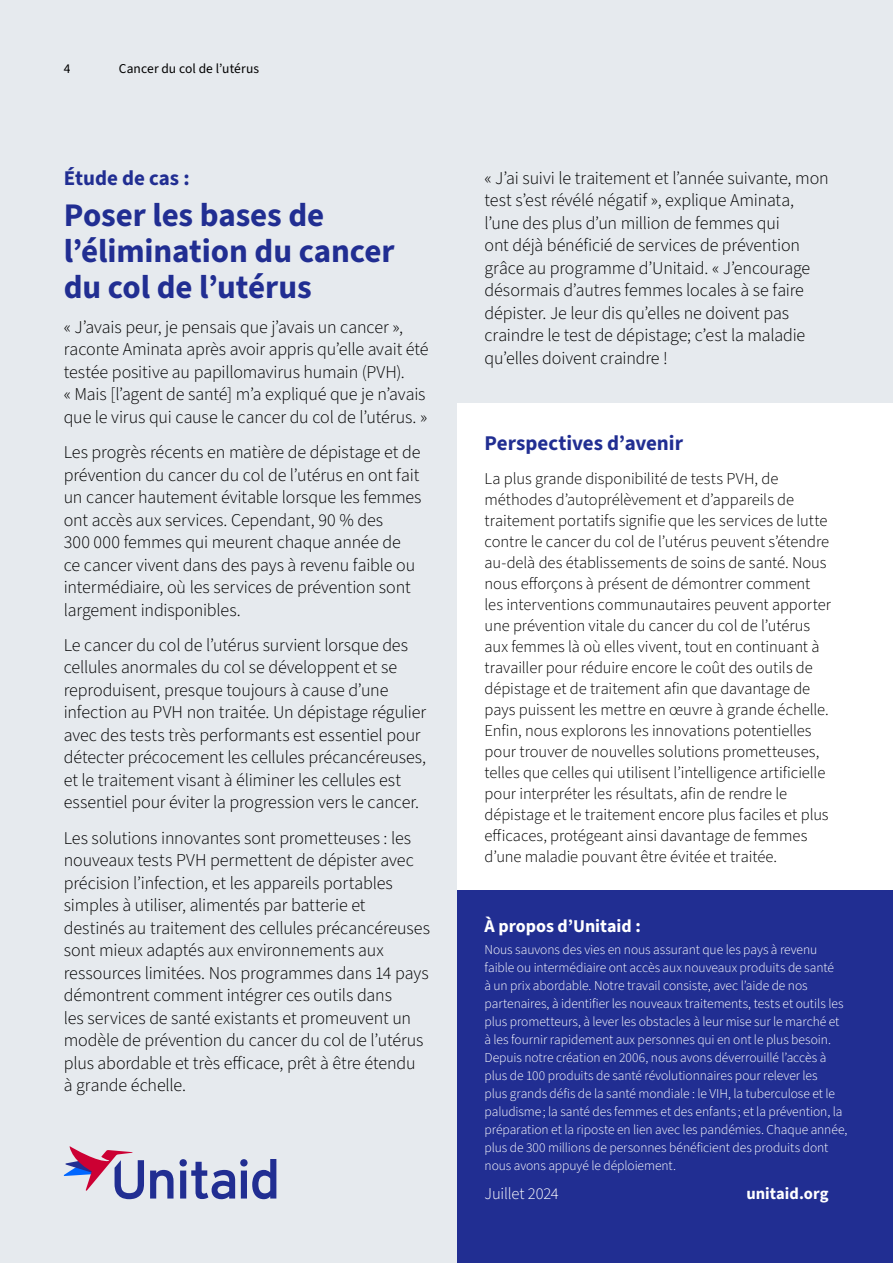
<style>
.page{position:relative;width:893px;height:1263px;background:#e6eaee}
.page>*{position:absolute;margin:0;border:0;box-sizing:border-box;transform-origin:0 0}
.t1{font:700 33px/36px "Source Sans 3";letter-spacing:-.005em;color:#212e92}
.Body_Copy_12pt{font:700 21px "Source Sans 3";color:#212e92}
.Subheading{font:700 21px "Source Sans 3";color:#212e92}
.Body_Copy_12pt-2{font:300 18px/22.5px "Source Sans 3";letter-spacing:-.01em;color:#000}
.t2{font:700 18px "Source Sans 3";letter-spacing:-.005em;color:#fff}
.Body_copy_11pt{font:300 16.5px/21px "Source Sans 3";letter-spacing:-.005em;color:#000}
.Body_11pt{font:300 16.5px "Source Sans 3";letter-spacing:-.01em;color:#fff}
.Body_11pt-2{font:700 16.5px "Source Sans 3";color:#fff}
.Boilerplate_text{font:300 13.5px/18px "Source Sans 3";letter-spacing:-.005em;color:#fff}
.t3{font:13.5px "Source Sans 3";letter-spacing:.005em;color:#000}
</style>
<div class="page">
<div style="left:457px;top:404px;width:436px;height:487px;background:#fff"></div>
<div style="left:457px;top:891px;width:436px;height:372px;background:#212e92"></div>
<svg style="left:64px;top:1146px;width:80px;height:53px"></svg>
<svg style="left:150px;top:1170px;width:24px;height:28px"></svg>
<svg style="left:180px;top:1159px;width:96px;height:40px"></svg>
<p class="t3" style="left:64px;top:59px;width:8px">4</p>
<p class="t3" style="left:119px;top:60px;width:142px">Cancer du col de l’utérus</p>
<p class="Subheading" style="left:64px;top:164px;width:127px">Étude de cas :</p>
<h2 class="t1" style="left:64px;top:198px;width:332px">Poser les bases de l’élimination du cancer du col de l’utérus</h2>
<p class="Body_Copy_12pt-2" style="left:64px;top:316px;width:366px">« J’avais peur, je pensais que j’avais un cancer », raconte Aminata après avoir appris qu’elle avait été testée positive au papillomavirus humain (PVH).<br>« Mais [l’agent de santé] m’a expliqué que je n’avais que le virus qui cause le cancer du col de l’utérus. »</p>
<p class="Body_Copy_12pt-2" style="left:64px;top:441px;width:359px">Les progrès récents en matière de dépistage et de prévention du cancer du col de l’utérus en ont fait un cancer hautement évitable lorsque les femmes ont accès aux services. Cependant, 90 % des<br>300 000 femmes qui meurent chaque année de ce cancer vivent dans des pays à revenu faible ou intermédiaire, où les services de prévention sont largement indisponibles.</p>
<p class="Body_Copy_12pt-2" style="left:64px;top:634px;width:364px">Le cancer du col de l’utérus survient lorsque des cellules anormales du col se développent et se reproduisent, presque toujours à cause d’une infection au PVH non traitée. Un dépistage régulier avec des tests très performants est essentiel pour détecter précocement les cellules précancéreuses, et le traitement visant à éliminer les cellules est essentiel pour éviter la progression vers le cancer.</p>
<p class="Body_Copy_12pt-2" style="left:64px;top:827px;width:368px">Les solutions innovantes sont prometteuses : les nouveaux tests PVH permettent de dépister avec précision l’infection, et les appareils portables simples à utiliser, alimentés par batterie et destinés au traitement des cellules précancéreuses sont mieux adaptés aux environnements aux ressources limitées. Nos programmes dans 14 pays démontrent comment intégrer ces outils dans<br>les services de santé existants et promeuvent un modèle de prévention du cancer du col de l’utérus plus abordable et très efficace, prêt à être étendu<br>à grande échelle.</p>
<p class="Body_Copy_12pt-2" style="left:484px;top:167px;width:346px">« J’ai suivi le traitement et l’année suivante, mon test s’est révélé négatif », explique Aminata, l’une des plus d’un million de femmes qui<br>ont déjà bénéficié de services de prévention grâce au programme d’Unitaid. « J’encourage désormais d’autres femmes locales à se faire dépister. Je leur dis qu’elles ne doivent pas craindre le test de dépistage; c’est la maladie qu’elles doivent craindre !</p>
<p class="Body_Copy_12pt" style="left:484px;top:429px;width:200px">Perspectives d’avenir</p>
<p class="Body_copy_11pt" style="left:484px;top:468px;width:348px">La plus grande disponibilité de tests PVH, de méthodes d’autoprélèvement et d’appareils de traitement portatifs signifie que les services de lutte contre le cancer du col de l’utérus peuvent s’étendre au-delà des établissements de soins de santé. Nous nous efforçons à présent de démontrer comment les interventions communautaires peuvent apporter une prévention vitale du cancer du col de l’utérus aux femmes là où elles vivent, tout en continuant à travailler pour réduire encore le coût des outils de dépistage et de traitement afin que davantage de pays puissent les mettre en œuvre à grande échelle.<br>Enfin, nous explorons les innovations potentielles pour trouver de nouvelles solutions prometteuses, telles que celles qui utilisent l’intelligence artificielle pour interpréter les résultats, afin de rendre le dépistage et le traitement encore plus faciles et plus efficaces, protégeant ainsi davantage de femmes d’une maladie pouvant être évitée et traitée.</p>
<h4 class="t2" style="left:484px;top:914px;width:158px">À propos d’Unitaid :</h4>
<p class="Boilerplate_text" style="left:484px;top:941px;width:364px">Nous sauvons des vies en nous assurant que les pays à revenu faible ou intermédiaire ont accès aux nouveaux produits de santé<br>à un prix abordable. Notre travail consiste, avec l’aide de nos partenaires, à identifier les nouveaux traitements, tests et outils les plus prometteurs, à lever les obstacles à leur mise sur le marché et à les fournir rapidement aux personnes qui en ont le plus besoin.<br>Depuis notre création en 2006, nous avons déverrouillé l’accès à plus de 100 produits de santé révolutionnaires pour relever les<br>plus grands défis de la santé mondiale : le VIH, la tuberculose et le paludisme; la santé des femmes et des enfants; et la prévention, la préparation et la riposte en lien avec les pandémies. Chaque année, plus de 300 millions de personnes bénéficient des produits dont nous avons appuyé le déploiement.</p>
<p class="Body_11pt" style="left:484px;top:1183px;width:76px">Juillet 2024</p>
<p class="Body_11pt-2" style="left:746px;top:1183px;width:84px">unitaid.org</p>
</div>
